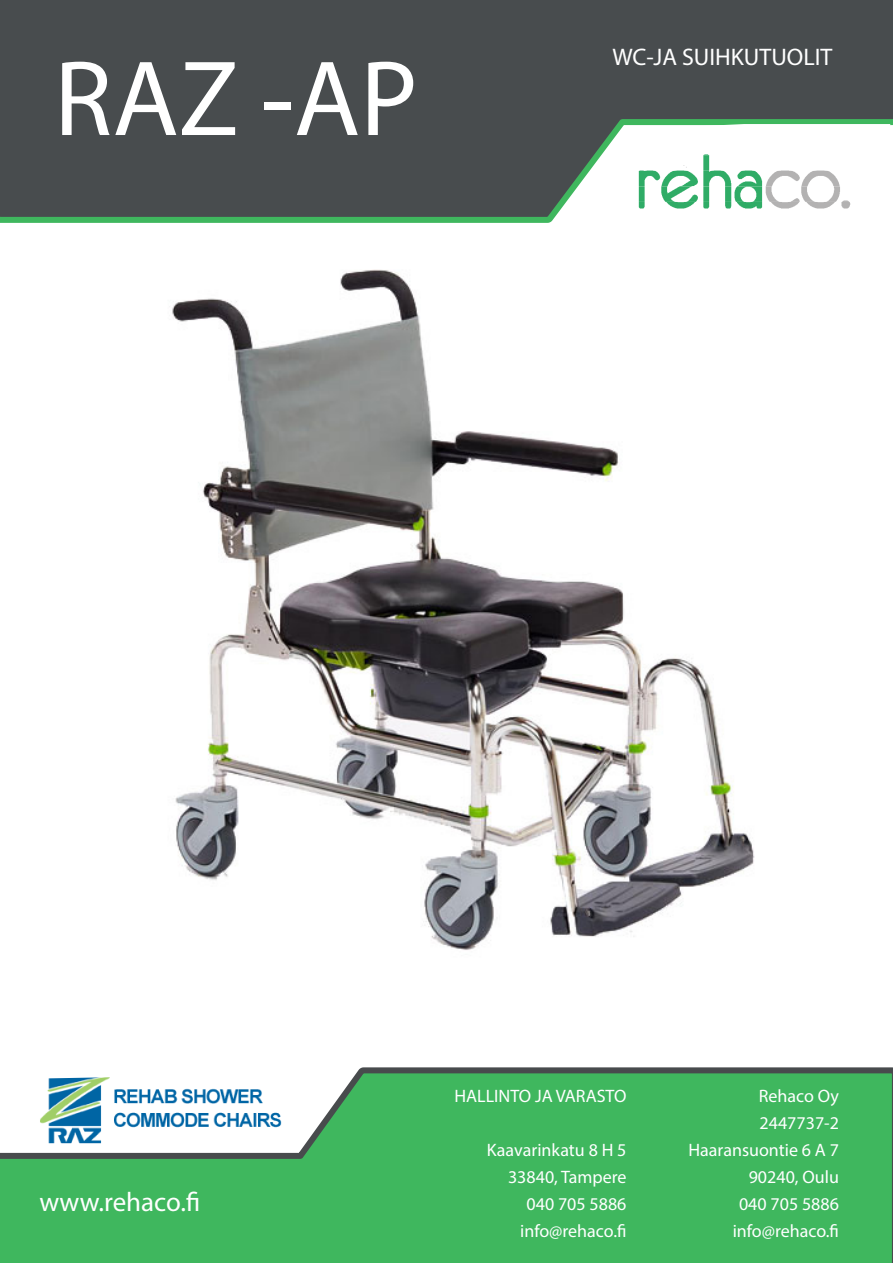
<style>
.page{position:relative;width:893px;height:1263px;background:#fff}
.page>*{position:absolute;margin:0;border:0;box-sizing:border-box;transform-origin:0 0}
.t1{font:108px "Myriad Pro";color:#fff}
.t2{font:27px "Myriad Pro";color:#fff}
.t3{font:24px "Myriad Pro";color:#fff}
.t4{font:18px "Myriad Pro";color:#fff}
</style>
<div class="page">
<div style="left:0;top:0;width:893px;height:223px;background:#484c4e"></div>
<img style="left:618px;top:124px;width:272px;height:16px">
<img style="left:608px;top:140px;width:277px;height:15px">
<img style="left:608px;top:155px;width:271px;height:16px">
<img style="left:608px;top:171px;width:265px;height:15px">
<img style="left:608px;top:186px;width:260px;height:16px">
<img style="left:608px;top:202px;width:254px;height:15px">
<img style="left:608px;top:217px;width:249px;height:6px">
<svg style="left:0;top:1067px;width:893px;height:196px;background:#58bb74"></svg>
<img style="left:172px;top:269px;width:583px;height:681px">
<p class="t1" style="left:54px;top:32px;width:365px">RAZ -AP</p>
<p class="t3" style="left:612px;top:43px;width:222px">WC-JA SUIHKUTUOLIT</p>
<p class="t2" style="left:39px;top:1185px;width:162px">www.rehaco.fi</p>
<p class="t4" style="left:454px;top:1085px;width:173px">HALLINTO JA VARASTO</p>
<p class="t4" style="left:487px;top:1139px;width:141px">Kaavarinkatu 8 H 5</p>
<p class="t4" style="left:508px;top:1166px;width:120px">33840, Tampere</p>
<p class="t4" style="left:526px;top:1193px;width:101px">040 705 5886</p>
<p class="t4" style="left:520px;top:1220px;width:108px">info@rehaco.fi</p>
<p class="t4" style="left:759px;top:1085px;width:82px">Rehaco Oy</p>
<p class="t4" style="left:760px;top:1112px;width:81px">2447737-2</p>
<p class="t4" style="left:688px;top:1139px;width:152px">Haaransuontie 6 A 7</p>
<p class="t4" style="left:749px;top:1166px;width:92px">90240, Oulu</p>
<p class="t4" style="left:739px;top:1193px;width:101px">040 705 5886</p>
<p class="t4" style="left:733px;top:1220px;width:108px">info@rehaco.fi</p>
</div>
